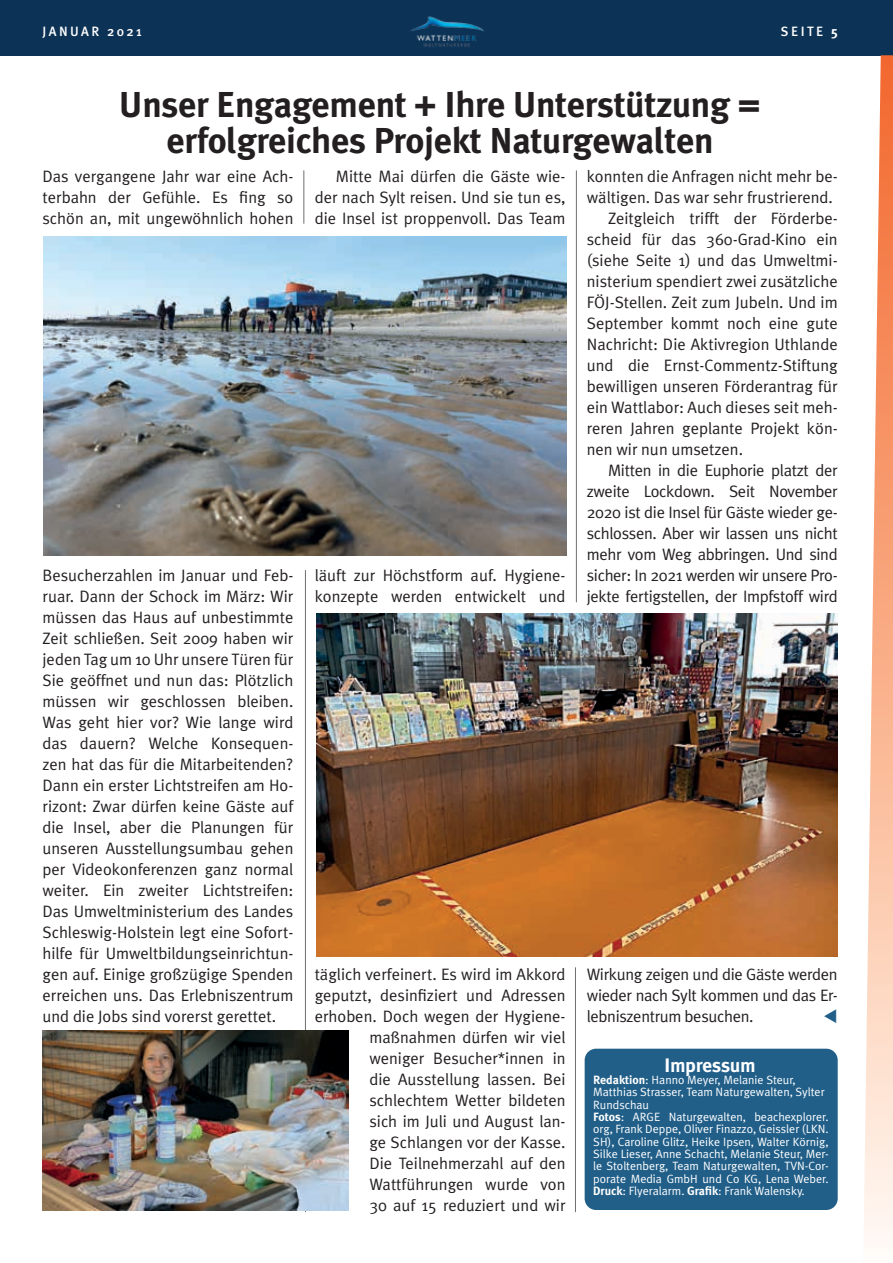
<style>
.page{position:relative;width:893px;height:1263px;background:#fff}
.page>*{position:absolute;margin:0;border:0;box-sizing:border-box;transform-origin:0 0}
.t1{font:700 36px/36px "Meta Plus";letter-spacing:-.01em;color:#231f20;text-align:center}
.t2{font:700 19.5px "Meta Pro";letter-spacing:-.025em;color:#fff}
.t3{font:16.5px/21px "Meta Plus Normal";color:#231f20;text-align:justify}
.t4{font:16.5px "Meta Plus Normal";letter-spacing:-.02em;color:#231f20}
.t5{font:500 13.5px "Meta Plus";letter-spacing:.175em;color:#fff}
.t6{font:12px/12.3px "Meta Plus Normal";color:#fff}
.s1{font-weight:700}
.s2{font-family:"Meta Plus";font-weight:700}
.s3{font-family:"Meta";font-weight:700}
</style>
<div class="page">
<div style="left:0;top:0;width:893px;height:55px;background:#0c3256"></div>
<svg style="left:863px;top:55px;width:30px;height:1189px"></svg>
<img style="left:411px;top:16px;width:73px;height:31px">
<hr style="left:305px;top:570px;width:1px;height:642px;background:#6d6f71">
<hr style="left:575px;top:968px;width:1px;height:244px;background:#6d6f71">
<hr style="left:304px;top:171px;width:1px;height:52px;background:#6d6f71">
<div style="left:585px;top:1049px;width:253px;height:161px;background:#215f89;border-radius:11px"></div>
<img style="left:43px;top:1030px;width:305px;height:180px">
<img style="left:44px;top:237px;width:523px;height:319px">
<img style="left:316px;top:614px;width:522px;height:343px">
<hr style="left:576px;top:171px;width:1px;height:431px;background:#6d6f71">
<p class="t5" style="left:43px;top:23px;width:101px">JANUAR 2021</p>
<p class="t5" style="left:781px;top:23px;width:58px">SEITE <span class="s1">5</span></p>
<h1 class="t1" style="left:119px;top:87px;width:644px">Unser Engagement + Ihre Unterstützung = erfolgreiches Projekt Naturgewalten</h1>
<p class="t3" style="left:43px;top:165px;width:252px">Das vergangene Jahr war eine Ach&shy;terbahn der Gefühle. Es fing so schön an, mit ungewöhnlich hohen</p>
<p class="t3" style="left:315px;top:165px;width:252px;text-indent:21px">Mitte Mai dürfen die Gäste wie&shy;der nach Sylt reisen. Und sie tun es, die Insel ist proppenvoll. Das Team</p>
<p class="t3" style="left:587px;top:165px;width:252px">konnten die Anfragen nicht mehr be-</p>
<p class="t3" style="left:587px;top:186px;width:248px">wältigen. Das war sehr frustrierend.</p>
<p class="t3" style="left:608px;top:207px;width:231px">Zeitgleich trifft der Förderbe-</p>
<p class="t3" style="left:587px;top:228px;width:252px">scheid für das 360-Grad-Kino ein</p>
<p class="t3" style="left:587px;top:249px;width:252px">(siehe Seite 1) und das Umweltmi-</p>
<p class="t3" style="left:587px;top:270px;width:252px">nisterium spendiert zwei zusätzliche</p>
<p class="t3" style="left:587px;top:291px;width:252px">FÖJ-Stellen. Zeit zum Jubeln. Und im</p>
<p class="t3" style="left:587px;top:312px;width:252px">September kommt noch eine gute</p>
<p class="t3" style="left:587px;top:333px;width:252px">Nachricht: Die Aktivregion Uthlande</p>
<p class="t3" style="left:587px;top:354px;width:252px">und die Ernst-Commentz-Stiftung</p>
<p class="t3" style="left:587px;top:375px;width:252px">bewilligen unseren Förderantrag für</p>
<p class="t3" style="left:587px;top:396px;width:252px">ein Wattlabor: Auch dieses seit meh-</p>
<p class="t3" style="left:587px;top:417px;width:252px">reren Jahren geplante Projekt kön-</p>
<p class="t3" style="left:587px;top:438px;width:158px">nen wir nun umsetzen.</p>
<p class="t4" style="left:608px;top:460px;width:231px">Mitten in die Euphorie platzt der</p>
<p class="t4" style="left:587px;top:481px;width:252px">zweite Lockdown. Seit November</p>
<p class="t4" style="left:587px;top:502px;width:252px">2020 ist die Insel für Gäste wieder ge-</p>
<p class="t4" style="left:587px;top:523px;width:252px">schlossen. Aber wir lassen uns nicht</p>
<p class="t4" style="left:587px;top:545px;width:252px">mehr vom Weg abbringen. Und sind</p>
<p class="t4" style="left:587px;top:566px;width:252px">sicher: In 2021 werden wir unsere Pro-</p>
<p class="t4" style="left:587px;top:587px;width:252px">jekte fertigstellen, der Impfstoff wird</p>
<p class="t3" style="left:43px;top:564px;width:252px">Besucherzahlen im Januar und Feb&shy;ruar. Dann der Schock im März: Wir müssen das Haus auf unbestimmte Zeit schließen. Seit 2009 haben wir jeden Tag um 10 Uhr unsere Türen für Sie geöffnet und nun das: Plötzlich müssen wir geschlossen bleiben.<br>Was geht hier vor? Wie lange wird das dauern? Welche Konsequen&shy;zen hat das für die Mitarbeitenden?<br>Dann ein erster Lichtstreifen am Ho&shy;rizont: Zwar dürfen keine Gäste auf die Insel, aber die Planungen für unseren Ausstellungsumbau gehen per Videokonferenzen ganz normal weiter. Ein zweiter Lichtstreifen:<br>Das Umweltministerium des Landes Schleswig-Holstein legt eine Sofort&shy;hilfe für Umweltbildungseinrichtun&shy;gen auf. Einige großzügige Spenden erreichen uns. Das Erlebniszentrum und die Jobs sind vorerst gerettet.</p>
<p class="t3" style="left:315px;top:564px;width:252px">läuft zur Höchstform auf. Hygiene&shy;konzepte werden entwickelt und</p>
<p class="t3" style="left:315px;top:963px;width:252px;text-align:right">täglich verfeinert. Es wird im Akkord geputzt, desinfiziert und Adressen erhoben. Doch wegen der Hygiene&shy;maßnahmen dürfen wir viel weniger Besucher*innen in<br>die Ausstellung lassen. Bei schlechtem Wetter bildeten<br>sich im Juli und August lan-<br>ge Schlangen vor der Kasse.<br>Die Teilnehmerzahl auf den<br>Wattführungen wurde von<br>30 auf 15 reduziert und wir</p>
<p class="t3" style="left:587px;top:963px;width:252px">Wirkung zeigen und die Gäste werden wieder nach Sylt kommen und das Er&shy;lebniszentrum besuchen.</p>
<p class="t2" style="left:665px;top:1053px;width:93px">Impressum</p>
<p class="t6" style="left:593px;top:1074px;width:237px"><span class="s2">Redaktion</span>: Hanno Meyer, Melanie Steur, Matthias Strasser, Team Naturgewalten, Sylter Rundschau<br><span class="s2">Fotos</span>: ARGE Naturgewalten, beachexplorer. org, Frank Deppe, Oliver Finazzo, Geissler (LKN.<br>SH), Caroline Glitz, Heike Ipsen, Walter Körnig, Silke Lieser, Anne Schacht, Melanie Steur, Mer&shy;le Stoltenberg, Team Naturgewalten, TVN-Cor&shy;porate Media GmbH und Co KG, Lena Weber.<br><span class="s3">Druck</span>: Flyeralarm. <span class="s3">Grafik</span>: Frank Walensky.</p>
</div>
